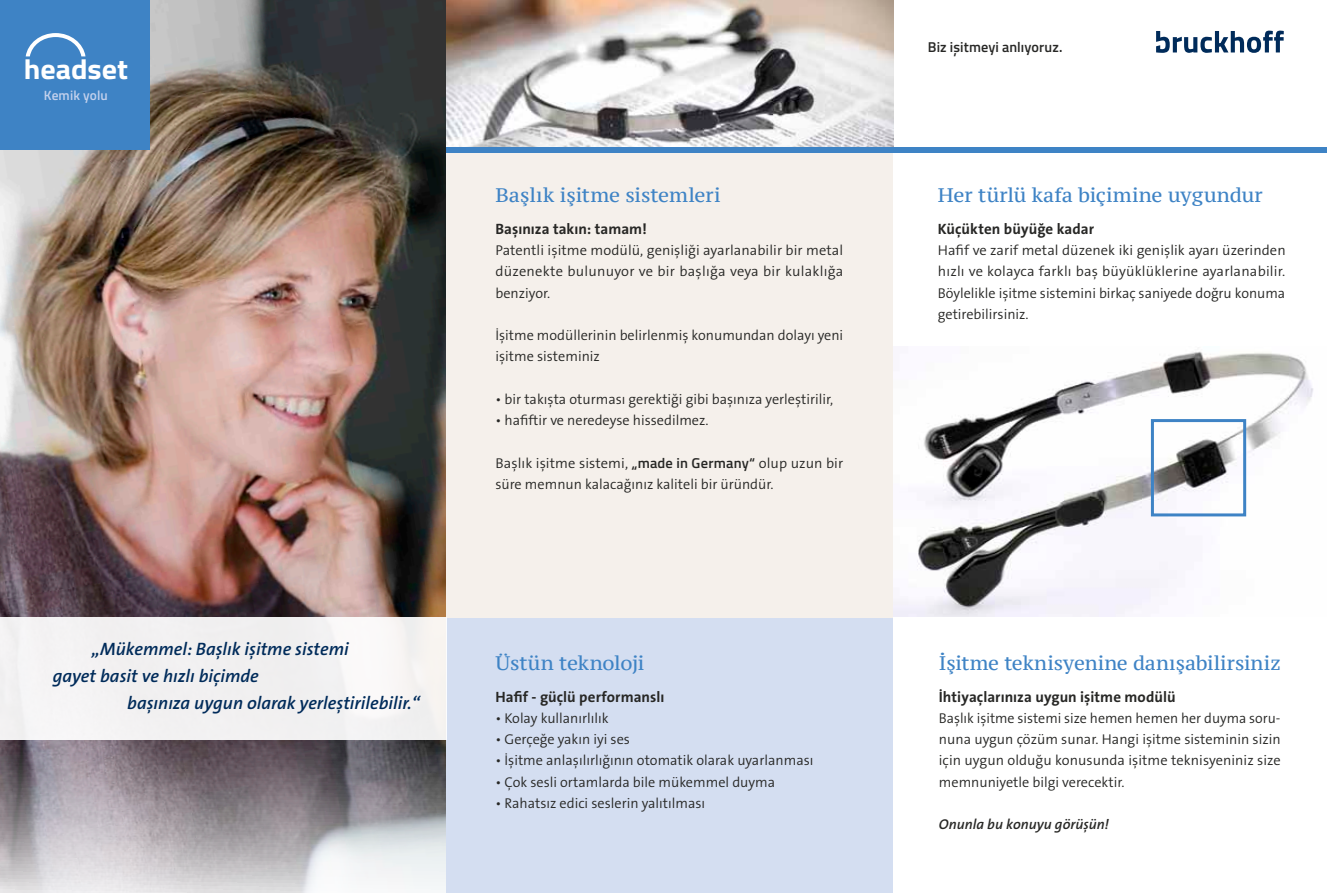
<style>
.page{position:relative;width:1327px;height:893px;background:#fff}
.page>*{position:absolute;margin:0;border:0;box-sizing:border-box;transform-origin:0 0}
.t1{font:700 28.05px "Titillium";color:#fff;scale:1.07 1}
.t2{font:19.5px "PT Serif Caption";letter-spacing:-.005em;color:#3e83c5}
.t3{font:18px "The Sans B Plus W6 Se Bld IT";color:#002b5a}
.t4{font:700 15px "The Sans B Plus W7";color:#272725}
.t5{font:14.25px/21.3px "The Sans B Plus W4 Se Lig";color:#272725;text-align:justify}
.t6{font:14.25px "The Sans B Plus W6 Se Bld IT";color:#272725}
.t7{font:600 14.25px "Titillium";letter-spacing:.01em;color:#272725}
.t8{font:600 13.35px "Titillium";letter-spacing:.01em;color:#c3d1ed}
.s1{font-family:"Titillium";font-weight:600}
</style>
<div class="page">
<img style="left:892px;top:347px;width:421px;height:270px">
<img style="left:0;top:0;width:446px;height:893px">
<div style="left:446px;top:618px;width:446px;height:275px;background:#d4def1"></div>
<div style="left:446px;top:151px;width:446px;height:467px;background:#f5f0eb"></div>
<img style="left:446px;top:0;width:447px;height:147px">
<div style="left:0;top:618px;width:446px;height:122px;background:#f2f1f1"></div>
<div style="left:446px;top:147px;width:881px;height:6px;background:#3e83c5"></div>
<svg style="left:1156px;top:31px;width:127px;height:22px"></svg>
<div style="left:0;top:0;width:150px;height:150px;background:#3e83c5"></div>
<svg style="left:26px;top:33px;width:59px;height:23px"></svg>
<div style="left:1151px;top:419px;width:95px;height:97px;border:3px solid #3e83c5"></div>
<h1 class="t1" style="left:24px;top:48px;width:99px">headset</h1>
<p class="t8" style="left:44px;top:85px;width:65px">Kemik yolu</p>
<p class="t3" style="left:92px;top:638px;width:258px">„Mükemmel: Başlık işitme sistemi</p>
<p class="t3" style="left:53px;top:665px;width:208px">gayet basit ve hızlı biçimde</p>
<p class="t3" style="left:127px;top:692px;width:294px">başınıza uygun olarak yerleştirilebilir.“</p>
<h2 class="t2" style="left:495px;top:183px;width:227px">Başlık işitme sistemleri</h2>
<p class="t4" style="left:495px;top:219px;width:153px">Başınıza takın: tamam!</p>
<p class="t5" style="left:495px;top:240px;width:349px">Patentli işitme modülü, genişliği ayarlanabilir bir metal düzenekte bulunuyor ve bir başlığa veya bir kulaklığa benziyor.</p>
<p class="t5" style="left:495px;top:325px;width:349px">İşitme modüllerinin belirlenmiş konumundan dolayı yeni işitme sisteminiz</p>
<p class="t5" style="left:495px;top:389px;width:339px">• bir takışta oturması gerektiği gibi başınıza yerleştirilir,</p>
<p class="t5" style="left:495px;top:410px;width:215px">• hafiftir ve neredeyse hissedilmez.</p>
<p class="t5" style="left:495px;top:452px;width:349px">Başlık işitme sistemi, <span class="s1">„made in Germany“</span> olup uzun bir süre memnun kalacağınız kaliteli bir üründür.</p>
<h2 class="t2" style="left:495px;top:650px;width:150px">Üstün teknoloji</h2>
<p class="t4" style="left:495px;top:687px;width:170px">Hafif - güçlü performanslı</p>
<p class="t5" style="left:495px;top:707px;width:115px">• Kolay kullanırlılık</p>
<p class="t5" style="left:495px;top:729px;width:136px">• Gerçeğe yakın iyi ses</p>
<p class="t5" style="left:495px;top:750px;width:319px">• İşitme anlaşılırlığının otomatik olarak uyarlanması</p>
<p class="t5" style="left:495px;top:771px;width:281px">• Çok sesli ortamlarda bile mükemmel duyma</p>
<p class="t5" style="left:495px;top:792px;width:211px">• Rahatsız edici seslerin yalıtılması</p>
<p class="t7" style="left:928px;top:36px;width:136px">Biz işitmeyi anlıyoruz.</p>
<h2 class="t2" style="left:938px;top:183px;width:327px">Her türlü kafa biçimine uygundur</h2>
<p class="t4" style="left:938px;top:219px;width:158px">Küçükten büyüğe kadar</p>
<p class="t5" style="left:938px;top:240px;width:349px">Hafif ve zarif metal düzenek iki genişlik ayarı üzerinden hızlı ve kolayca farklı baş büyüklüklerine ayarlanabilir.<br>Böylelikle işitme sistemini birkaç saniyede doğru konuma getirebilirsiniz.</p>
<h2 class="t2" style="left:939px;top:650px;width:343px">İşitme teknisyenine danışabilirsiniz</h2>
<p class="t4" style="left:939px;top:687px;width:238px">İhtiyaçlarınıza uygun işitme modülü</p>
<p class="t5" style="left:939px;top:707px;width:343px">Başlık işitme sistemi size hemen hemen her duyma soru&shy;nuna uygun çözüm sunar. Hangi işitme sisteminin sizin için uygun olduğu konusunda işitme teknisyeniniz size memnuniyetle bilgi verecektir.</p>
<p class="t6" style="left:939px;top:815px;width:172px">Onunla bu konuyu görüşün!</p>
</div>
